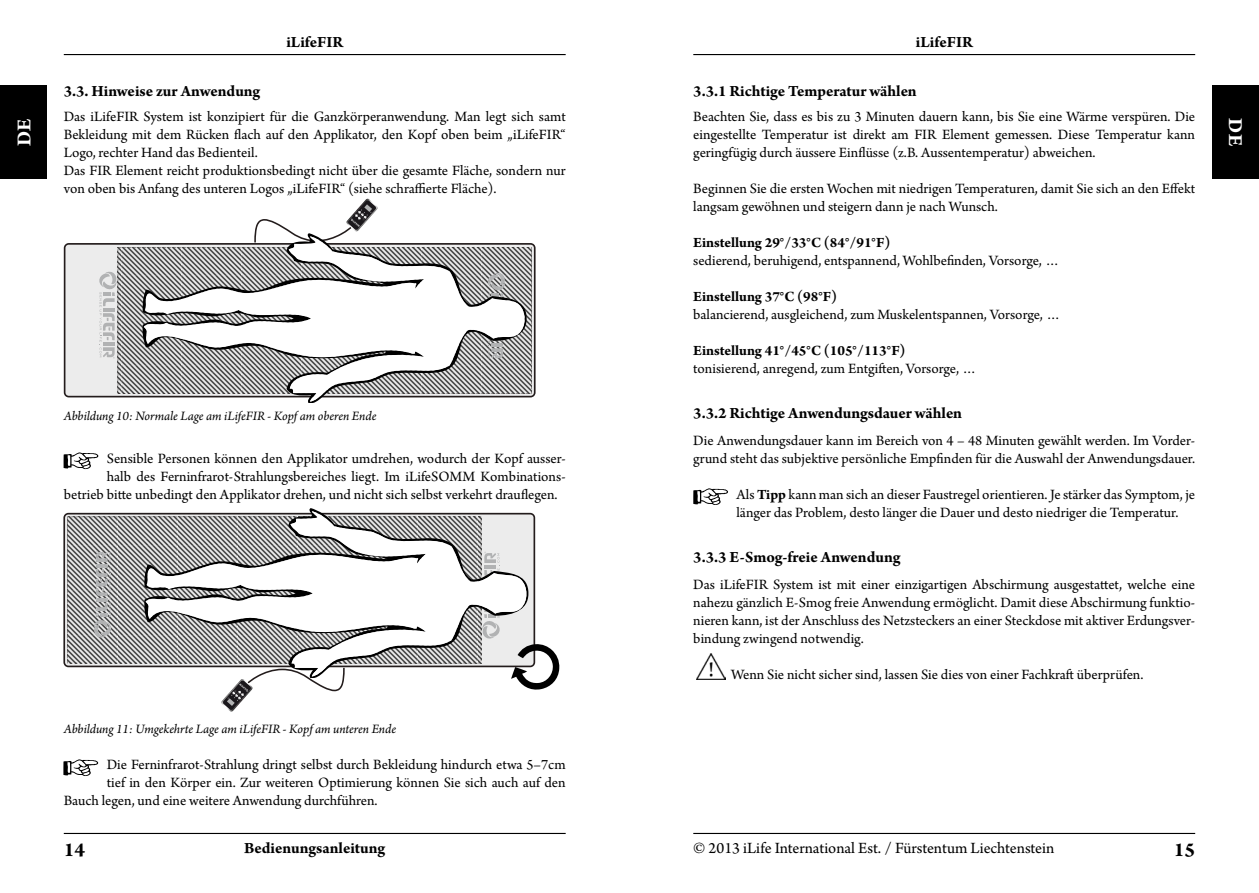
<style>
.page{position:relative;width:1259px;height:893px;background:#fff}
.page>*{position:absolute;margin:0;border:0;box-sizing:border-box;transform-origin:0 0}
.t1{font:700 21px "Arno Pro";color:#000}
.t2{font:700 21px "Arno Pro";color:#fff}
.t3{font:700 16.5px "Arno Pro";color:#000}
.t4{font:16.5px "Arno Pro";color:#000}
.t5{font:15px/18px "Arno Pro";color:#000}
.t6{font:700 15px "Arno Pro";color:#000}
.t7{font:italic 13.5px "Arno Pro";letter-spacing:-.005em;color:#000}
.s1{font-weight:700}
</style>
<div class="page">
<hr style="left:64px;top:833px;width:502px;height:1px;background:#000">
<hr style="left:693px;top:833px;width:502px;height:1px;background:#000">
<hr style="left:64px;top:54px;width:502px;height:1px;background:#000">
<hr style="left:693px;top:54px;width:502px;height:1px;background:#000">
<div style="left:0;top:85px;width:47px;height:94px;background:#000"></div>
<div style="left:1212px;top:85px;width:47px;height:94px;background:#000"></div>
<svg style="left:64px;top:452px;width:34px;height:17px"></svg>
<svg style="left:63px;top:759px;width:35px;height:17px"></svg>
<svg style="left:64px;top:243px;width:471px;height:154px;background:#d8d8d8"></svg>
<svg style="left:118px;top:247px;width:414px;height:147px;background:#9e9d9d"></svg>
<svg style="left:98px;top:272px;width:19px;height:87px;background:#d4d5d5"></svg>
<svg style="left:254px;top:199px;width:123px;height:34px"></svg>
<svg style="left:143px;top:236px;width:383px;height:166px"></svg>
<svg style="left:63px;top:513px;width:472px;height:154px;background:#a4a2a2"></svg>
<svg style="left:67px;top:517px;width:77px;height:146px;background:#9f9f9f"></svg>
<svg style="left:93px;top:551px;width:19px;height:87px;background:#a7a7a7"></svg>
<svg style="left:221px;top:677px;width:124px;height:34px"></svg>
<svg style="left:145px;top:511px;width:383px;height:165px"></svg>
<svg style="left:693px;top:488px;width:35px;height:17px"></svg>
<svg style="left:511px;top:644px;width:48px;height:46px"></svg>
<img style="left:696px;top:654px;width:29px;height:25px">
<p class="t3" style="left:286px;top:32px;width:58px">iLifeFIR</p>
<p class="t3" style="left:916px;top:32px;width:58px">iLifeFIR</p>
<p class="t3" style="left:64px;top:82px;width:198px">3.3. Hinweise zur Anwendung</p>
<p class="t5" style="left:64px;top:108px;width:503px">Das iLifeFIR System ist konzipiert für die Ganzkörperanwendung. Man legt sich samt Bekleidung mit dem Rücken flach auf den Applikator, den Kopf oben beim „iLifeFIR“ Logo, rechter Hand das Bedienteil.<br>Das FIR Element reicht produktionsbedingt nicht über die gesamte Fläche, sondern nur von oben bis Anfang des unteren Logos „iLifeFIR“ (siehe schraffierte Fläche).</p>
<p class="t3" style="left:693px;top:82px;width:225px">3.3.1 Richtige Temperatur wählen</p>
<p class="t5" style="left:693px;top:108px;width:503px;text-align:justify">Beachten Sie, dass es bis zu 3 Minuten dauern kann, bis Sie eine Wärme verspüren. Die eingestellte Temperatur ist direkt am FIR Element gemessen. Diese Temperatur kann geringfügig durch äussere Einflüsse (z.B. Aussentemperatur) abweichen.</p>
<p class="t5" style="left:693px;top:180px;width:503px">Beginnen Sie die ersten Wochen mit niedrigen Temperaturen, damit Sie sich an den Effekt langsam gewöhnen und steigern dann je nach Wunsch.</p>
<p class="t6" style="left:693px;top:234px;width:198px">Einstellung 29°/33°C (84°/91°F)</p>
<p class="t5" style="left:693px;top:252px;width:368px">sedierend, beruhigend, entspannend, Wohlbefinden, Vorsorge, …</p>
<p class="t6" style="left:693px;top:288px;width:145px">Einstellung 37°C (98°F)</p>
<p class="t5" style="left:693px;top:306px;width:369px">balancierend, ausgleichend, zum Muskelentspannen, Vorsorge, …</p>
<p class="t6" style="left:693px;top:342px;width:214px">Einstellung 41°/45°C (105°/113°F)</p>
<p class="t5" style="left:693px;top:360px;width:285px">tonisierend, anregend, zum Entgiften, Vorsorge, …</p>
<p class="t3" style="left:693px;top:404px;width:270px">3.3.2 Richtige Anwendungsdauer wählen</p>
<p class="t5" style="left:693px;top:432px;width:503px">Die Anwendungsdauer kann im Bereich von 4 – 48 Minuten gewählt werden. Im Vorder&shy;grund steht das subjektive persönliche Empfinden für die Auswahl der Anwendungsdauer.</p>
<p class="t5" style="left:736px;top:486px;width:460px">Als <span class="s1">Tipp</span> kann man sich an dieser Faustregel orientieren. Je stärker das Symptom, je länger das Problem, desto länger die Dauer und desto niedriger die Temperatur.</p>
<p class="t3" style="left:693px;top:548px;width:209px">3.3.3 E-Smog-freie Anwendung</p>
<p class="t5" style="left:693px;top:576px;width:503px;text-align:justify">Das iLifeFIR System ist mit einer einzigartigen Abschirmung ausgestattet, welche eine nahezu gänzlich E-Smog freie Anwendung ermöglicht. Damit diese Abschirmung funktio&shy;nieren kann, ist der Anschluss des Netzsteckers an einer Steckdose mit aktiver Erdungsver&shy;bindung zwingend notwendig.</p>
<p class="t5" style="left:731px;top:666px;width:414px">Wenn Sie nicht sicher sind, lassen Sie dies von einer Fachkraft überprüfen.</p>
<h1 class="t2" style="left:12px;top:146px;width:29px;rotate:-90deg">DE</h1>
<h1 class="t2" style="left:1247px;top:118px;width:29px;rotate:90deg">DE</h1>
<p class="t7" style="left:64px;top:408px;width:314px">Abbildung 10: Normale Lage am iLifeFIR - Kopf am oberen Ende</p>
<p class="t5" style="left:107px;top:450px;width:460px">Sensible Personen können den Applikator umdrehen, wodurch der Kopf ausser-</p>
<p class="t5" style="left:107px;top:468px;width:460px">halb des Ferninfrarot-Strahlungsbereiches liegt. Im iLifeSOMM Kombinations-</p>
<p class="t5" style="left:64px;top:486px;width:495px">betrieb bitte unbedingt den Applikator drehen, und nicht sich selbst verkehrt drauflegen.</p>
<p class="t7" style="left:64px;top:721px;width:334px">Abbildung 11: Umgekehrte Lage am iLifeFIR - Kopf am unteren Ende</p>
<p class="t5" style="left:107px;top:756px;width:460px">Die Ferninfrarot-Strahlung dringt selbst durch Bekleidung hindurch etwa 5–7cm</p>
<p class="t5" style="left:107px;top:774px;width:460px">tief in den Körper ein. Zur weiteren Optimierung können Sie sich auch auf den</p>
<p class="t5" style="left:64px;top:792px;width:315px">Bauch legen, und eine weitere Anwendung durchführen.</p>
<h1 class="t1" style="left:64px;top:838px;width:23px">14</h1>
<p class="t3" style="left:244px;top:839px;width:143px">Bedienungsanleitung</p>
<p class="t4" style="left:693px;top:839px;width:362px">© 2013 iLife International Est. / Fürstentum Liechtenstein</p>
<h1 class="t1" style="left:1173px;top:838px;width:23px">15</h1>
</div>
